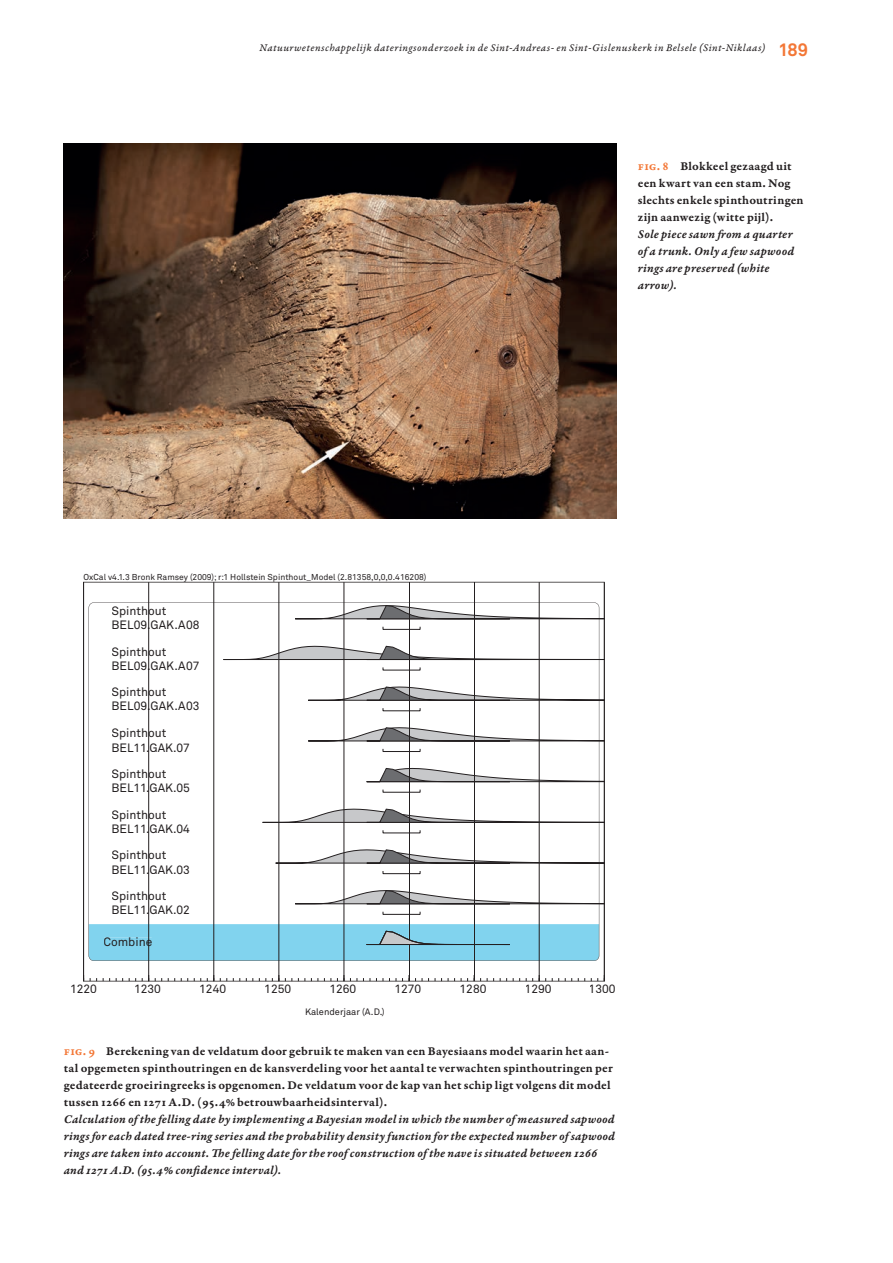
<style>
.page{position:relative;width:893px;height:1263px;background:#fff}
.page>*{position:absolute;margin:0;border:0;box-sizing:border-box;transform-origin:0 0}
.t1{font:12.6px/17px "Garamond Premr Pro Smbd Capt";letter-spacing:.015em;color:#231f20}
.t2{font:12.6px/17px "Garamond Premr Pro Smbd It Capt";letter-spacing:.015em;color:#231f20}
.t3{font:12px/14.4px "Akkurat Std";color:#231f20}
.t4{font:10.8px "Garamond Premr Pro It Capt";letter-spacing:.05em;color:#231f20}
.t5{font:9.3px "Akkurat Std";color:#231f20}
.t6{font:8.55px "Akkurat Std";color:#231f20}
.s1{font-family:"Akkurat Std";font-weight:700;font-size:18px;color:#f37736}
.s2{color:#f37736}
</style>
<div class="page">
<img style="left:64px;top:143px;width:553px;height:375px">
<svg style="left:84px;top:582px;width:520px;height:399px"></svg>
<svg style="left:89px;top:602px;width:510px;height:322px"></svg>
<svg style="left:295px;top:890px;width:309px;height:14px"></svg>
<div style="left:383px;top:911px;width:37px;height:4px;border:1px solid #231f20"></div>
<svg style="left:275px;top:849px;width:329px;height:14px"></svg>
<div style="left:383px;top:871px;width:37px;height:3px;border:1px solid #231f20"></div>
<svg style="left:262px;top:809px;width:342px;height:14px"></svg>
<svg style="left:366px;top:768px;width:238px;height:14px"></svg>
<div style="left:383px;top:789px;width:37px;height:4px;border:1px solid #231f20"></div>
<svg style="left:308px;top:727px;width:296px;height:14px"></svg>
<div style="left:383px;top:748px;width:37px;height:4px;border:1px solid #231f20"></div>
<svg style="left:308px;top:687px;width:296px;height:14px"></svg>
<svg style="left:223px;top:646px;width:381px;height:14px"></svg>
<svg style="left:295px;top:605px;width:309px;height:14px"></svg>
<div style="left:383px;top:626px;width:37px;height:4px;border:1px solid #231f20"></div>
<hr style="left:83px;top:582px;width:1px;height:399px;background:#231f20">
<hr style="left:148px;top:582px;width:1px;height:399px;background:#231f20">
<hr style="left:214px;top:582px;width:1px;height:399px;background:#231f20">
<hr style="left:279px;top:582px;width:1px;height:399px;background:#231f20">
<hr style="left:344px;top:582px;width:1px;height:399px;background:#231f20">
<hr style="left:409px;top:582px;width:1px;height:399px;background:#231f20">
<hr style="left:474px;top:582px;width:1px;height:399px;background:#231f20">
<hr style="left:539px;top:582px;width:1px;height:399px;background:#231f20">
<hr style="left:604px;top:582px;width:1px;height:399px;background:#231f20">
<svg style="left:90px;top:978px;width:7px;height:3px"></svg>
<svg style="left:103px;top:978px;width:7px;height:3px"></svg>
<svg style="left:116px;top:978px;width:7px;height:3px"></svg>
<svg style="left:129px;top:978px;width:7px;height:3px"></svg>
<svg style="left:155px;top:978px;width:7px;height:3px"></svg>
<svg style="left:168px;top:978px;width:7px;height:3px"></svg>
<svg style="left:181px;top:978px;width:7px;height:3px"></svg>
<svg style="left:194px;top:978px;width:7px;height:3px"></svg>
<svg style="left:227px;top:978px;width:7px;height:3px"></svg>
<svg style="left:240px;top:978px;width:7px;height:3px"></svg>
<svg style="left:253px;top:978px;width:7px;height:3px"></svg>
<svg style="left:292px;top:978px;width:7px;height:3px"></svg>
<svg style="left:305px;top:978px;width:7px;height:3px"></svg>
<svg style="left:318px;top:978px;width:7px;height:3px"></svg>
<svg style="left:331px;top:978px;width:7px;height:3px"></svg>
<svg style="left:357px;top:978px;width:7px;height:3px"></svg>
<svg style="left:370px;top:978px;width:7px;height:3px"></svg>
<svg style="left:383px;top:978px;width:7px;height:3px"></svg>
<svg style="left:396px;top:978px;width:7px;height:3px"></svg>
<svg style="left:422px;top:978px;width:7px;height:3px"></svg>
<svg style="left:435px;top:978px;width:7px;height:3px"></svg>
<svg style="left:448px;top:978px;width:7px;height:3px"></svg>
<svg style="left:461px;top:978px;width:7px;height:3px"></svg>
<svg style="left:487px;top:978px;width:7px;height:3px"></svg>
<svg style="left:500px;top:978px;width:7px;height:3px"></svg>
<svg style="left:513px;top:978px;width:7px;height:3px"></svg>
<svg style="left:526px;top:978px;width:7px;height:3px"></svg>
<svg style="left:552px;top:978px;width:7px;height:3px"></svg>
<svg style="left:565px;top:978px;width:7px;height:3px"></svg>
<svg style="left:578px;top:978px;width:7px;height:3px"></svg>
<svg style="left:591px;top:978px;width:7px;height:3px"></svg>
<svg style="left:142px;top:975px;width:6px;height:6px"></svg>
<svg style="left:207px;top:975px;width:14px;height:6px"></svg>
<svg style="left:266px;top:975px;width:20px;height:6px"></svg>
<svg style="left:344px;top:975px;width:7px;height:6px"></svg>
<svg style="left:410px;top:975px;width:6px;height:6px"></svg>
<svg style="left:475px;top:975px;width:6px;height:6px"></svg>
<svg style="left:539px;top:975px;width:7px;height:6px"></svg>
<svg style="left:89px;top:924px;width:510px;height:37px;background:#7fcce6"></svg>
<p class="t4" style="left:259px;top:44px;width:550px">Natuurwetenschappelijk dateringsonderzoek in de Sint-Andreas- en Sint-Gislenuskerk in Belsele (Sint-Niklaas) <span class="s1">189</span></p>
<p class="t1" style="left:638px;top:159px;width:167px"><span class="s2">Fig. 8</span> Blokkeel gezaagd uit een kwart van een stam. Nog slechts enkele spinthoutringen zijn aanwezig (witte pijl).</p>
<p class="t2" style="left:638px;top:227px;width:158px">Sole piece sawn from a quarter of a trunk. Only a few sapwood rings are preserved (white arrow).</p>
<p class="t6" style="left:84px;top:572px;width:344px">OxCal v4.1.3 Bronk Ramsey (2009); r:1 Hollstein Spinthout_Model (2.81358,0,0,0.416208)</p>
<p class="t3" style="left:111px;top:604px;width:89px">Spinthout<br>BEL09.GAK.A08</p>
<p class="t3" style="left:111px;top:645px;width:89px">Spinthout<br>BEL09.GAK.A07</p>
<p class="t3" style="left:111px;top:685px;width:89px">Spinthout<br>BEL09.GAK.A03</p>
<p class="t3" style="left:111px;top:726px;width:80px">Spinthout<br>BEL11.GAK.07</p>
<p class="t3" style="left:111px;top:767px;width:80px">Spinthout<br>BEL11.GAK.05</p>
<p class="t3" style="left:111px;top:807px;width:80px">Spinthout<br>BEL11.GAK.04</p>
<p class="t3" style="left:111px;top:848px;width:80px">Spinthout<br>BEL11.GAK.03</p>
<p class="t3" style="left:111px;top:889px;width:80px">Spinthout<br>BEL11.GAK.02</p>
<p class="t3" style="left:103px;top:935px;width:50px">Combine</p>
<p class="t3" style="left:70px;top:982px;width:28px">1220</p>
<p class="t3" style="left:134px;top:982px;width:28px">1230</p>
<p class="t3" style="left:199px;top:982px;width:28px">1240</p>
<p class="t3" style="left:264px;top:982px;width:28px">1250</p>
<p class="t3" style="left:329px;top:982px;width:28px">1260</p>
<p class="t3" style="left:394px;top:982px;width:28px">1270</p>
<p class="t3" style="left:460px;top:982px;width:28px">1280</p>
<p class="t3" style="left:525px;top:982px;width:28px">1290</p>
<p class="t3" style="left:589px;top:982px;width:28px">1300</p>
<p class="t5" style="left:305px;top:1006px;width:81px">Kalenderjaar (A.D.)</p>
<p class="t1" style="left:64px;top:1043px;width:551px"><span class="s2">Fig. 9</span> Berekening van de veldatum door gebruik te maken van een Bayesiaans model waarin het aan&shy;tal opgemeten spinthoutringen en de kansverdeling voor het aantal te verwachten spinthoutringen per gedateerde groeiringreeks is opgenomen. De veldatum voor de kap van het schip ligt volgens dit model tussen 1266 en 1271 A.D. (95.4% betrouwbaarheidsinterval).</p>
<p class="t2" style="left:64px;top:1111px;width:553px">Calculation of the felling date by implementing a Bayesian model in which the number of measured sapwood rings for each dated tree-ring series and the probability density function for the expected number of sapwood rings are taken into account. The felling date for the roof construction of the nave is situated between 1266 and 1271 A.D. (95.4% confidence interval).</p>
</div>
